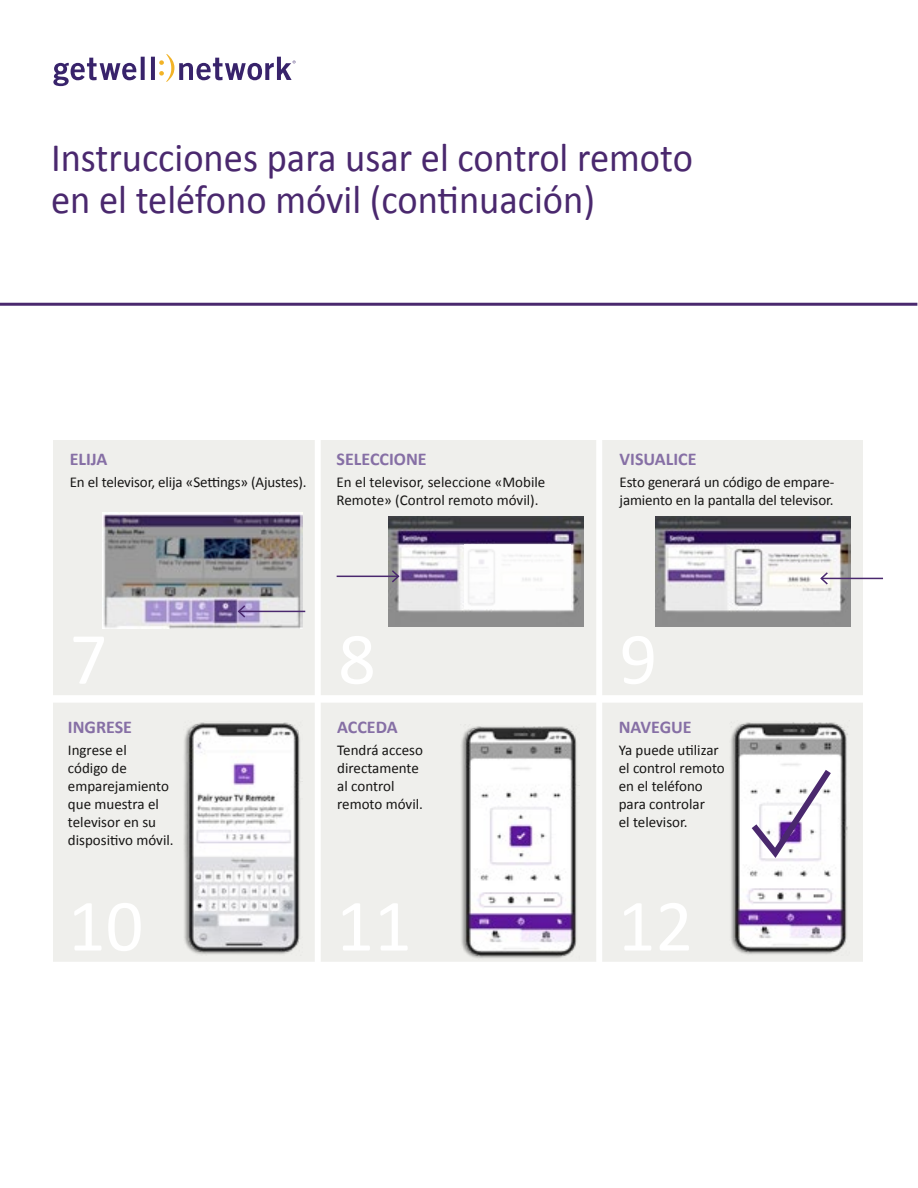
<style>
.page{position:relative;width:918px;height:1188px;background:#fff}
.page>*{position:absolute;margin:0;border:0;box-sizing:border-box;transform-origin:0 0}
.t1{font:40.5px/42.3px "Calibri";color:#4a286e;scale:.95 1}
.t2{font:700 18px "Calibri";color:#866fa5}
.t3{font:15px/18px "Calibri";color:#161514}
</style>
<div class="page">
<hr style="left:0;top:303px;width:917px;height:3px;background:#4a286e">
<svg style="left:53px;top:58px;width:83px;height:28px"></svg>
<svg style="left:141px;top:57px;width:4px;height:23px"></svg>
<hr style="left:151px;top:57px;width:4px;height:23px;background:#38236b">
<svg style="left:159px;top:54px;width:137px;height:28px"></svg>
<div style="left:53px;top:440px;width:810px;height:526px;background:#efefec"></div>
<div style="left:315px;top:420px;width:6px;height:768px;background:#fff"></div>
<div style="left:596px;top:417px;width:6px;height:771px;background:#fff"></div>
<div style="left:18px;top:695px;width:899px;height:8px;background:#fff"></div>
<div style="left:18px;top:962px;width:899px;height:7px;background:#fff"></div>
<img style="left:184px;top:722px;width:117px;height:233px">
<img style="left:461px;top:726px;width:117px;height:232px">
<img style="left:731px;top:722px;width:117px;height:233px">
<svg style="left:746px;top:763px;width:91px;height:100px"></svg>
<img style="left:102px;top:512px;width:200px;height:117px">
<hr style="left:239px;top:611px;width:66px;height:1px;background:#4a286e">
<svg style="left:237px;top:604px;width:10px;height:15px"></svg>
<img style="left:389px;top:517px;width:194px;height:109px">
<div style="left:464px;top:545px;width:107px;height:64px;background:#fff"></div>
<hr style="left:337px;top:576px;width:61px;height:1px;background:#4a286e">
<svg style="left:390px;top:569px;width:11px;height:15px"></svg>
<img style="left:656px;top:517px;width:195px;height:109px">
<hr style="left:821px;top:578px;width:62px;height:1px;background:#4a286e">
<svg style="left:819px;top:571px;width:10px;height:15px"></svg>
<h1 class="t1" style="left:51px;top:136px;width:677px">Instrucciones para usar el control remoto en el teléfono móvil (continuación)</h1>
<p class="t2" style="left:70px;top:446px;width:39px">ELIJA</p>
<p class="t3" style="left:70px;top:473px;width:239px">En el televisor, elija «Settings» (Ajustes).</p>
<p class="t2" style="left:337px;top:446px;width:92px">SELECCIONE</p>
<p class="t3" style="left:337px;top:473px;width:210px">En el televisor, seleccione «Mobile<br>Remote» (Control remoto móvil).</p>
<p class="t2" style="left:620px;top:446px;width:78px">VISUALICE</p>
<p class="t3" style="left:620px;top:473px;width:216px">Esto generará un código de empare&shy;jamiento en la pantalla del televisor.</p>
<p class="t2" style="left:68px;top:714px;width:66px">INGRESE</p>
<p class="t3" style="left:68px;top:741px;width:107px">Ingrese el<br>código de emparejamiento que muestra el televisor en su dispositivo móvil.</p>
<p class="t2" style="left:337px;top:714px;width:62px">ACCEDA</p>
<p class="t3" style="left:337px;top:741px;width:87px">Tendrá acceso directamente al control remoto móvil.</p>
<p class="t2" style="left:619px;top:714px;width:75px">NAVEGUE</p>
<p class="t3" style="left:619px;top:741px;width:108px">Ya puede utilizar el control remoto en el teléfono para controlar<br>el televisor.</p>
</div>
